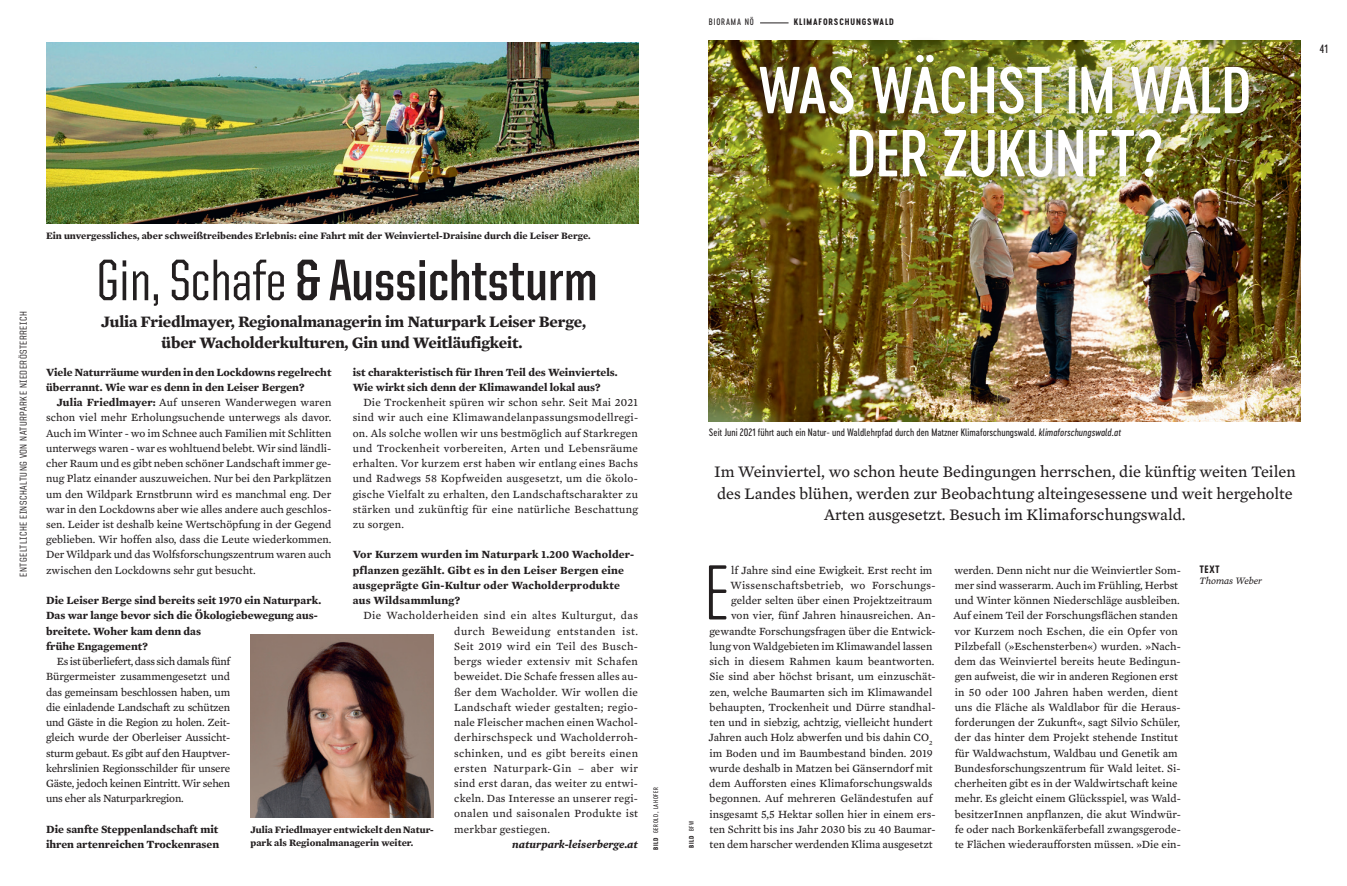
<style>
.page{position:relative;width:1347px;height:886px;background:#fff}
.page>*{position:absolute;margin:0;border:0;box-sizing:border-box;transform-origin:0 0}
.t1{font:72.25px "Cervo Neue Thin Neue";color:#231f20}
.t2{font:61.88px/63.1px "Cervo Neue Medium Neue";letter-spacing:-.015em;color:#fff;text-align:center}
.t3{font:700 58.88px "United Sans Cond";color:#231f20}
.t4{font:16.38px/21.5px "Mercury Text G3";color:#231f20;text-align:center}
.t5{font:700 16.25px/21.2px "Mercury Text G3";letter-spacing:-.01em;color:#231f20;text-align:center}
.t6{font:11.25px/15.2px "Mercury Text G3";color:#231f20;text-align:justify}
.t7{font:700 11.25px/15.2px "Mercury Text G3";color:#231f20}
.t8{font:700 11.25px/15.2px "Mercury Text G3";letter-spacing:.02em;color:#231f20}
.t9{font:italic 700 11.25px "Mercury Text G3";color:#231f20}
.t10{font:11.25px "Cervo Neue Regular Neue";color:#231f20}
.t11{font:700 10px/12.5px "Mercury Text G3";color:#231f20}
.t12{font:10px "Cervo Neue Regular Neue";color:#231f20}
.t13{font:500 10px "United Sans Semi Cond";letter-spacing:.05em;color:#231f20}
.t14{font:italic 10px "Mercury Text G3";color:#231f20}
.t15{font:10px "Cervo Neue Bold Neue";color:#231f20}
.t16{font:8.75px "Cervo Neue Bold Neue";letter-spacing:.1em;color:#231f20}
.t17{font:8.75px "Cervo Neue Regular Neue";letter-spacing:.1em;color:#231f20}
.t18{font:6.25px "Cervo Neue Regular Neue";letter-spacing:.1em;color:#231f20}
.t19{font:6.25px "Cervo Neue Bold Neue";color:#231f20}
.s1{font-weight:500}
.s2{font-weight:700}
.s3{font-family:"Cervo Neue Bold Neue"}
.s4{font-style:italic}
.s5{font-family:"Cervo Neue Regular Neue"}
</style>
<div class="page">
<img style="left:250px;top:635px;width:183px;height:182px">
<img style="left:46px;top:42px;width:592px;height:181px">
<img style="left:709px;top:40px;width:591px;height:381px">
<div style="left:741px;top:36px;width:527px;height:160px;background:#231f20;opacity:.75"></div>
<svg style="left:760px;top:23px;width:28px;height:1px"></svg>
<p class="t13" style="left:18px;top:577px;width:266px;rotate:-90deg">Entgeltliche Einschaltung von NATURPARKE NIEDERÖSTERREICH</p>
<p class="t11" style="left:46px;top:229px;width:546px">Ein unvergessliches, aber schweißtreibendes Erlebnis: eine Fahrt mit der Weinviertel-Draisine durch die Leiser Berge.</p>
<h3 class="t3" style="left:96px;top:250px;width:502px"><span class="s1">Gin, Schafe</span> &amp; Aussichtsturm</h3>
<h3 class="t5" style="left:101px;top:311px;width:486px">Julia Friedlmayer, Regionalmanagerin im Naturpark Leiser Berge, über Wacholderkulturen, Gin und Weitläufigkeit.</h3>
<p class="t7" style="left:353px;top:364px;width:266px">ist charakteristisch für Ihren Teil des Weinviertels.<br>Wie wirkt sich denn der Klimawandel lokal aus?</p>
<p class="t6" style="left:353px;top:395px;width:287px;text-indent:11px">Die Trockenheit spüren wir schon sehr. Seit Mai 2021 sind wir auch eine Klimawandelanpassungsmodellregi&shy;on. Als solche wollen wir uns bestmöglich auf Starkregen und Trockenheit vorbereiten, Arten und Lebensräume erhalten. Vor kurzem erst haben wir entlang eines Bachs und Radwegs 58 Kopfweiden ausgesetzt, um die ökolo&shy;gische Vielfalt zu erhalten, den Landschaftscharakter zu stärken und zukünftig für eine natürliche Beschattung zu sorgen.</p>
<p class="t8" style="left:353px;top:547px;width:283px">Vor Kurzem wurden im Naturpark 1.200 Wacholder&shy;pflanzen gezählt. Gibt es in den Leiser Bergen eine ausgeprägte Gin-Kultur oder Wacholderprodukte aus Wildsammlung?</p>
<p class="t6" style="left:454px;top:608px;width:185px;text-indent:-91px">Die Wacholderheiden sind ein altes Kulturgut, das durch Beweidung entstanden ist.<br>Seit 2019 wird ein Teil des Busch&shy;bergs wieder extensiv mit Schafen beweidet. Die Schafe fressen alles au&shy;ßer dem Wacholder. Wir wollen die Landschaft wieder gestalten; regio&shy;nale Fleischer machen einen Wachol&shy;derhirschspeck und Wacholderroh&shy;schinken, und es gibt bereits einen ersten Naturpark-Gin – aber wir sind erst daran, das weiter zu entwi&shy;ckeln. Das Interesse an unserer regi&shy;onalen und saisonalen Produkte ist merkbar gestiegen.</p>
<p class="t9" style="left:512px;top:837px;width:127px">naturpark-leiserberge.at</p>
<p class="t7" style="left:46px;top:364px;width:287px">Viele Naturräume wurden in den Lockdowns regelrecht überrannt. Wie war es denn in den Leiser Bergen?</p>
<p class="t6" style="left:46px;top:395px;width:287px;text-indent:11px"><span class="s2">Julia Friedlmayer:</span> Auf unseren Wanderwegen waren schon viel mehr Erholungsuchende unterwegs als davor.<br>Auch im Winter - wo im Schnee auch Familien mit Schlitten unterwegs waren - war es wohltuend belebt. Wir sind ländli&shy;cher Raum und es gibt neben schöner Landschaft immer ge&shy;nug Platz einander auszuweichen. Nur bei den Parkplätzen um den Wildpark Ernstbrunn wird es manchmal eng. Der war in den Lockdowns aber wie alles andere auch geschlos&shy;sen. Leider ist deshalb keine Wertschöpfung in der Gegend geblieben. Wir hoffen also, dass die Leute wiederkommen.<br>Der Wildpark und das Wolfsforschungszentrum waren auch zwischen den Lockdowns sehr gut besucht.</p>
<p class="t7" style="left:46px;top:593px;width:277px">Die Leiser Berge sind bereits seit 1970 ein Naturpark.<br>Das war lange bevor sich die Ökologiebewegung aus&shy;breitete. Woher kam denn das<br>frühe Engagement?</p>
<p class="t6" style="left:46px;top:654px;width:186px;text-indent:11px">Es ist überliefert, dass sich damals fünf Bürgermeister zusammengesetzt und das gemeinsam beschlossen haben, um die einladende Landschaft zu schützen und Gäste in die Region zu holen. Zeit&shy;gleich wurde der Oberleiser Aussicht&shy;sturm gebaut. Es gibt auf den Hauptver&shy;kehrslinien Regionsschilder für unsere Gäste, jedoch keinen Eintritt. Wir sehen uns eher als Naturparkregion.</p>
<p class="t7" style="left:46px;top:821px;width:175px">Die sanfte Steppenlandschaft mit ihren artenreichen Trockenrasen</p>
<p class="t11" style="left:250px;top:824px;width:185px">Julia Friedlmayer entwickelt den Natur&shy;park als Regionalmanagerin weiter.</p>
<p class="t18" style="left:652px;top:850px;width:64px;rotate:-90deg"><span class="s3">BILD</span> Gerold, Lahofer</p>
<p class="t17" style="left:709px;top:16px;width:47px">Biorama NÖ</p>
<p class="t16" style="left:793px;top:16px;width:102px">KLIMAFORSCHUNGSWALD</p>
<h2 class="t2" style="left:758px;top:58px;width:495px">WAS WÄCHST IM WALD<br>DER ZUKUNFT?</h2>
<p class="t10" style="left:1319px;top:42px;width:10px">41</p>
<p class="t12" style="left:709px;top:426px;width:413px">Seit Juni 2021 führt auch ein Natur- und Waldlehrpfad durch den Matzner Klimaforschungswald. <span class="s4">klimaforschungswald.at</span></p>
<h3 class="t4" style="left:714px;top:461px;width:583px">Im Weinviertel, wo schon heute Bedingungen herrschen, die künftig weiten Teilen des Landes blühen, werden zur Beobachtung alteingesessene und weit hergeholte<br>Arten ausgesetzt. Besuch im Klimaforschungswald.</h3>
<p class="t19" style="left:687px;top:848px;width:29px;rotate:-90deg">BILD <span class="s5">BfW</span></p>
<h1 class="t1" style="left:704px;top:546px;width:27px">E</h1>
<p class="t6" style="left:708px;top:562px;width:228px;text-align:right">lf Jahre sind eine Ewigkeit. Erst recht im Wissenschaftsbetrieb, wo Forschungs&shy;gelder selten über einen Projektzeitraum<br>von vier, fünf Jahren hinausreichen. An&shy;gewandte Forschungsfragen über die Entwick&shy;lung von Waldgebieten im Klimawandel lassen sich in diesem Rahmen kaum beantworten.<br>Sie sind aber höchst brisant, um einzuschät&shy;zen, welche Baumarten sich im Klimawandel behaupten, Trockenheit und Dürre standhal&shy;ten und in siebzig, achtzig, vielleicht hundert Jahren auch Holz abwerfen und bis dahin CO<sub>2 </sub>im Boden und im Baumbestand binden. 2019 wurde deshalb in Matzen bei Gänserndorf mit dem Aufforsten eines Klimaforschungswalds begonnen. Auf mehreren Geländestufen auf insgesamt 5,5 Hektar sollen hier in einem ers&shy;ten Schritt bis ins Jahr 2030 bis zu 40 Baumar&shy;ten dem harscher werdenden Klima ausgesetzt</p>
<p class="t6" style="left:953px;top:562px;width:229px;text-align:left">werden. Denn nicht nur die Weinviertler Som&shy;mer sind wasserarm. Auch im Frühling, Herbst und Winter können Niederschläge ausbleiben.<br>Auf einem Teil der Forschungsflächen standen vor Kurzem noch Eschen, die ein Opfer von Pilzbefall (»Eschensterben«) wurden. »Nach&shy;dem das Weinviertel bereits heute Bedingun&shy;gen aufweist, die wir in anderen Regionen erst in 50 oder 100 Jahren haben werden, dient uns die Fläche als Waldlabor für die Heraus&shy;forderungen der Zukunft«, sagt Silvio Schüler, der das hinter dem Projekt stehende Institut für Waldwachstum, Waldbau und Genetik am Bundesforschungszentrum für Wald leitet. Si&shy;cherheiten gibt es in der Waldwirtschaft keine mehr. Es gleicht einem Glücksspiel, was Wald&shy;besitzerInnen anpflanzen, die akut Windwür&shy;fe oder nach Borkenkäferbefall zwangsgerode&shy;te Flächen wiederaufforsten müssen. »Die ein-</p>
<p class="t15" style="left:1199px;top:563px;width:21px">TEXT</p>
<p class="t14" style="left:1199px;top:575px;width:64px">Thomas Weber</p>
</div>
